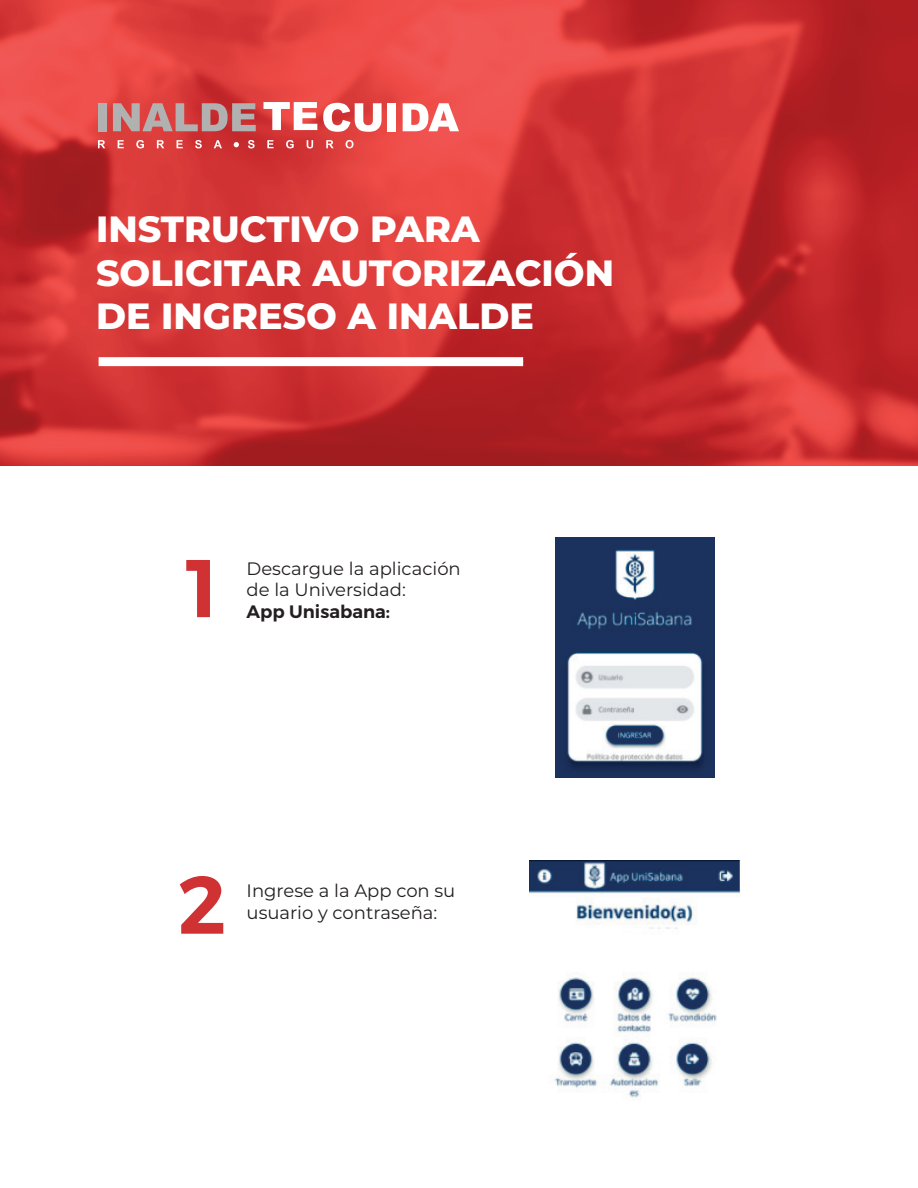
<style>
.page{position:relative;width:918px;height:1188px;background:#fff}
.page>*{position:absolute;margin:0;border:0;box-sizing:border-box;transform-origin:0 0}
.t1{font:600 81.6px "Montserrat";color:#d03234}
.t2{font:800 36.45px/43.8px "Montserrat";color:#fff}
.t3{font:18px/21.6px "Montserrat";color:#231f20}
.t4{font:600 18px "Montserrat";color:#231f20}
</style>
<div class="page">
<img style="left:555px;top:537px;width:159px;height:240px">
<img style="left:529px;top:860px;width:211px;height:238px">
<img style="left:0;top:0;width:918px;height:465px">
<div style="left:99px;top:357px;width:424px;height:9px;background:#fff"></div>
<svg style="left:323px;top:103px;width:59px;height:29px"></svg>
<div style="left:388px;top:103px;width:8px;height:28px;background:#fff"></div>
<svg style="left:403px;top:103px;width:56px;height:28px"></svg>
<div style="left:98px;top:103px;width:9px;height:28px;background:#b0b1b0"></div>
<svg style="left:113px;top:103px;width:143px;height:28px;background:#bd7f7f"></svg>
<svg style="left:263px;top:102px;width:54px;height:28px"></svg>
<svg style="left:98px;top:140px;width:7px;height:8px"></svg>
<svg style="left:118px;top:140px;width:6px;height:8px"></svg>
<svg style="left:136px;top:140px;width:8px;height:8px"></svg>
<svg style="left:157px;top:140px;width:7px;height:8px"></svg>
<svg style="left:177px;top:140px;width:6px;height:8px"></svg>
<svg style="left:195px;top:140px;width:7px;height:8px"></svg>
<svg style="left:214px;top:140px;width:8px;height:8px"></svg>
<svg style="left:248px;top:140px;width:7px;height:8px"></svg>
<svg style="left:267px;top:140px;width:7px;height:8px"></svg>
<svg style="left:286px;top:140px;width:8px;height:8px"></svg>
<svg style="left:307px;top:140px;width:6px;height:8px"></svg>
<svg style="left:326px;top:140px;width:8px;height:8px"></svg>
<svg style="left:346px;top:140px;width:8px;height:8px"></svg>
<svg style="left:234px;top:142px;width:5px;height:5px"></svg>
<h2 class="t2" style="left:96px;top:205px;width:520px">INSTRUCTIVO PARA<br>SOLICITAR AUTORIZACIÓN<br>DE INGRESO A INALDE</h2>
<h1 class="t1" style="left:186px;top:538px;width:34px">1</h1>
<p class="t3" style="left:247px;top:557px;width:216px">Descargue la aplicación de la Universidad:</p>
<p class="t4" style="left:247px;top:600px;width:145px">App Unisabana:</p>
<h1 class="t1" style="left:178px;top:854px;width:50px">2</h1>
<p class="t3" style="left:247px;top:879px;width:210px">Ingrese a la App con su usuario y contraseña:</p>
</div>
